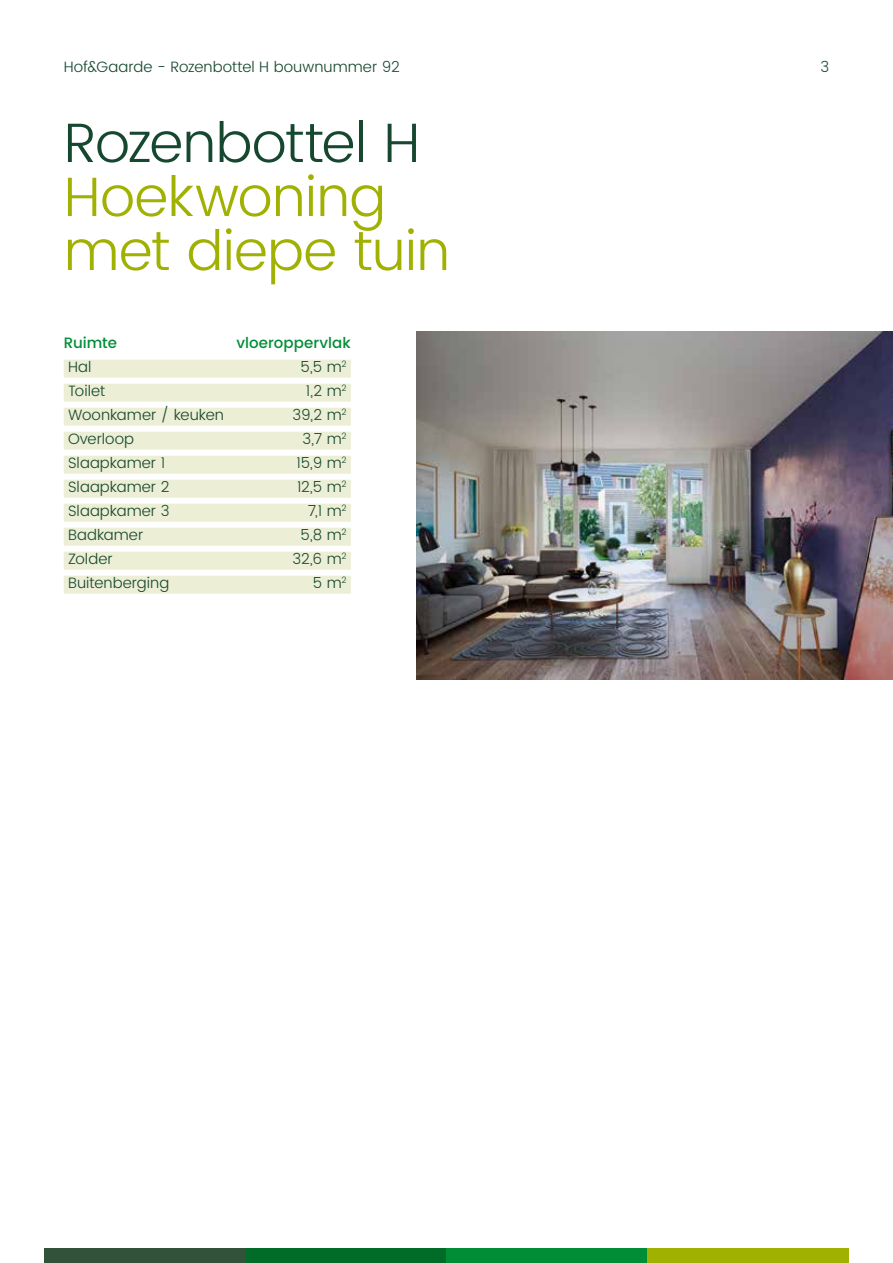
<style>
.page{position:relative;width:893px;height:1263px;background:#fff}
.page>*{position:absolute;margin:0;border:0;box-sizing:border-box;transform-origin:0 0}
.t1{font:300 55.5px/54px "Poppins";letter-spacing:-.01em;color:#a0b101}
.t2{font:300 55.5px "Poppins";letter-spacing:-.02em;color:#164830}
.t3{font:300 15px "Poppins";letter-spacing:.005em;color:#164830}
.t4{font:500 15px "Poppins";letter-spacing:.005em;color:#008d36}
</style>
<div class="page">
<div style="left:647px;top:1248px;width:201px;height:15px;background:#a0b101"></div>
<div style="left:246px;top:1248px;width:200px;height:15px;background:#006c28"></div>
<div style="left:446px;top:1248px;width:201px;height:15px;background:#008d36"></div>
<div style="left:45px;top:1248px;width:201px;height:15px;background:#32533a"></div>
<div style="left:64px;top:360px;width:287px;height:18px;background:#eceed5"></div>
<div style="left:64px;top:384px;width:287px;height:18px;background:#eceed5"></div>
<div style="left:64px;top:408px;width:287px;height:18px;background:#eceed5"></div>
<div style="left:64px;top:432px;width:287px;height:18px;background:#eceed5"></div>
<div style="left:64px;top:456px;width:287px;height:18px;background:#eceed5"></div>
<div style="left:64px;top:480px;width:287px;height:18px;background:#eceed5"></div>
<div style="left:64px;top:504px;width:287px;height:18px;background:#eceed5"></div>
<div style="left:64px;top:528px;width:287px;height:18px;background:#eceed5"></div>
<div style="left:64px;top:552px;width:287px;height:18px;background:#eceed5"></div>
<div style="left:64px;top:576px;width:287px;height:18px;background:#eceed5"></div>
<img style="left:417px;top:332px;width:476px;height:347px">
<p class="t3" style="left:64px;top:56px;width:338px">Hof&amp;Gaarde - Rozenbottel H bouwnummer 92</p>
<p class="t3" style="left:820px;top:56px;width:10px">3</p>
<h1 class="t2" style="left:64px;top:103px;width:358px">Rozenbottel H</h1>
<h1 class="t1" style="left:64px;top:172px;width:388px">Hoekwoning met diepe tuin</h1>
<p class="t4" style="left:64px;top:332px;width:55px">Ruimte</p>
<p class="t4" style="left:236px;top:332px;width:116px">vloeroppervlak</p>
<p class="t3" style="left:68px;top:356px;width:25px">Hal</p>
<p class="t3" style="left:301px;top:356px;width:47px">5,5 m<sup>2</sup></p>
<p class="t3" style="left:68px;top:380px;width:39px">Toilet</p>
<p class="t3" style="left:306px;top:380px;width:42px">1,2 m<sup>2</sup></p>
<p class="t3" style="left:68px;top:404px;width:157px">Woonkamer / keuken</p>
<p class="t3" style="left:293px;top:404px;width:55px">39,2 m<sup>2</sup></p>
<p class="t3" style="left:68px;top:428px;width:68px">Overloop</p>
<p class="t3" style="left:303px;top:428px;width:45px">3,7 m<sup>2</sup></p>
<p class="t3" style="left:68px;top:452px;width:99px">Slaapkamer 1</p>
<p class="t3" style="left:296px;top:452px;width:52px">15,9 m<sup>2</sup></p>
<p class="t3" style="left:68px;top:476px;width:103px">Slaapkamer 2</p>
<p class="t3" style="left:297px;top:476px;width:51px">12,5 m<sup>2</sup></p>
<p class="t3" style="left:68px;top:500px;width:103px">Slaapkamer 3</p>
<p class="t3" style="left:308px;top:500px;width:40px">7,1 m<sup>2</sup></p>
<p class="t3" style="left:68px;top:524px;width:77px">Badkamer</p>
<p class="t3" style="left:300px;top:524px;width:48px">5,8 m<sup>2</sup></p>
<p class="t3" style="left:68px;top:548px;width:46px">Zolder</p>
<p class="t3" style="left:293px;top:548px;width:55px">32,6 m<sup>2</sup></p>
<p class="t3" style="left:68px;top:572px;width:103px">Buitenberging</p>
<p class="t3" style="left:313px;top:572px;width:35px">5 m<sup>2</sup></p>
</div>
